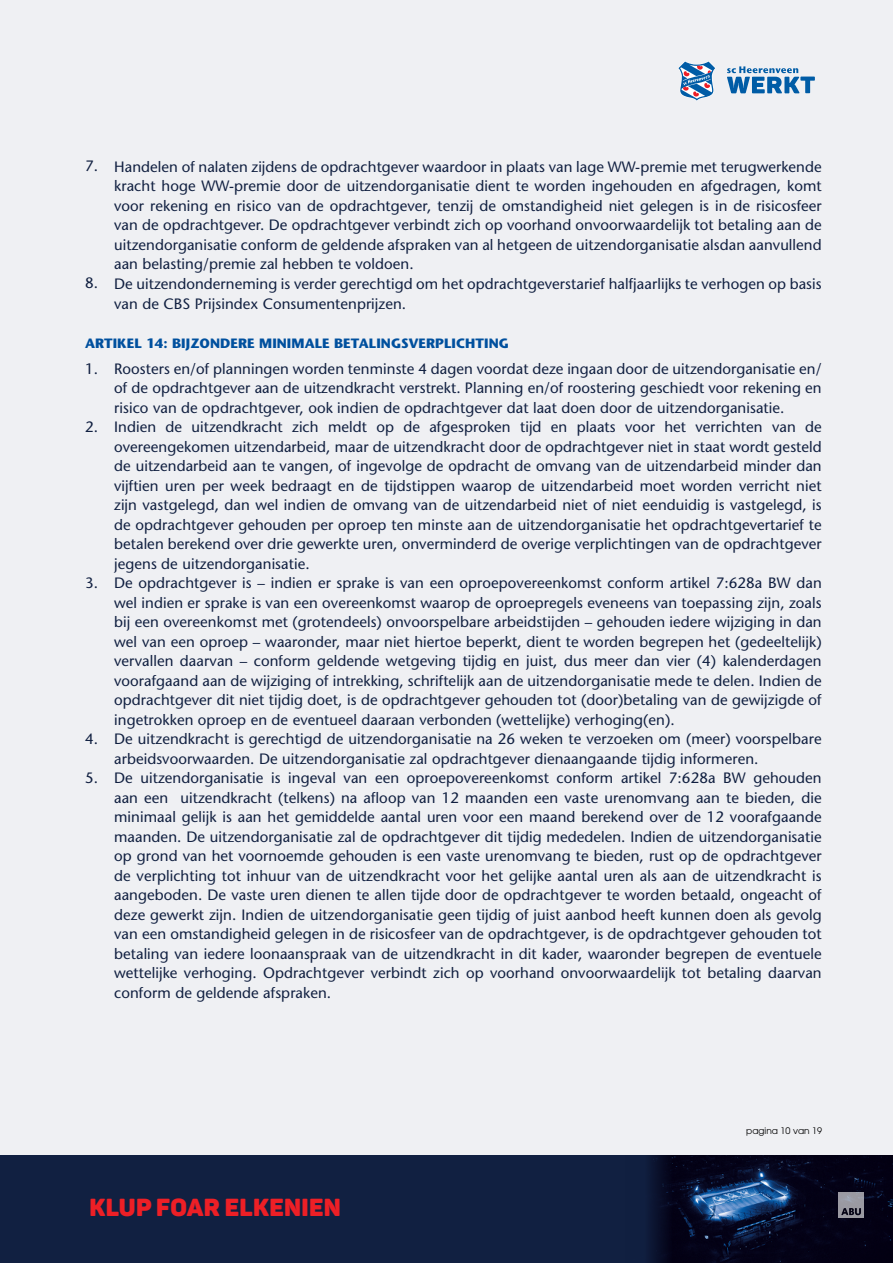
<style>
.page{position:relative;width:893px;height:1263px;background:#eff0f3}
.page>*{position:absolute;margin:0;border:0;box-sizing:border-box;transform-origin:0 0}
.t1{font:24.3px "Panton Black Caps";letter-spacing:.015em;color:#ed1f26}
.t2{font:500 15px/19.5px "Stone Sans Std";letter-spacing:.005em;color:#112041}
.t3{font:700 13.5px "Stone Sans Std";letter-spacing:.005em;color:#00509e}
.t4{font:9px "ITC Avant Garde Pro";color:#000}
</style>
<div class="page">
<div style="left:0;top:1155px;width:893px;height:108px;background:#112041"></div>
<img style="left:650px;top:1155px;width:243px;height:108px">
<svg style="left:678px;top:61px;width:37px;height:40px"></svg>
<svg style="left:727px;top:66px;width:88px;height:27px"></svg>
<img style="left:839px;top:1193px;width:24px;height:24px">
<p class="t2" style="left:85px;top:156px;width:14px">7.</p>
<p class="t2" style="left:85px;top:273px;width:14px">8.</p>
<p class="t2" style="left:114px;top:157px;width:709px">Handelen of nalaten zijdens de opdrachtgever waardoor in plaats van lage WW-premie met terugwerkende kracht hoge WW-premie door de uitzendorganisatie dient te worden ingehouden en afgedragen, komt voor rekening en risico van de opdrachtgever, tenzij de omstandigheid niet gelegen is in de risicosfeer van de opdrachtgever. De opdrachtgever verbindt zich op voorhand onvoorwaardelijk tot betaling aan de uitzendorganisatie conform de geldende afspraken van al hetgeen de uitzendorganisatie alsdan aanvullend aan belasting/premie zal hebben te voldoen.<br>De uitzendonderneming is verder gerechtigd om het opdrachtgeverstarief halfjaarlijks te verhogen op basis van de CBS Prijsindex Consumentenprijzen.</p>
<p class="t3" style="left:85px;top:335px;width:425px">ARTIKEL 14: BIJZONDERE MINIMALE BETALINGSVERPLICHTING</p>
<p class="t2" style="left:114px;top:359px;width:709px">Roosters en/of planningen worden tenminste 4 dagen voordat deze ingaan door de uitzendorganisatie en/ of de opdrachtgever aan de uitzendkracht verstrekt. Planning en/of roostering geschiedt voor rekening en risico van de opdrachtgever, ook indien de opdrachtgever dat laat doen door de uitzendorganisatie.<br>Indien de uitzendkracht zich meldt op de afgesproken tijd en plaats voor het verrichten van de overeengekomen uitzendarbeid, maar de uitzendkracht door de opdrachtgever niet in staat wordt gesteld de uitzendarbeid aan te vangen, of ingevolge de opdracht de omvang van de uitzendarbeid minder dan vijftien uren per week bedraagt en de tijdstippen waarop de uitzendarbeid moet worden verricht niet zijn vastgelegd, dan wel indien de omvang van de uitzendarbeid niet of niet eenduidig is vastgelegd, is de opdrachtgever gehouden per oproep ten minste aan de uitzendorganisatie het opdrachtgevertarief te betalen berekend over drie gewerkte uren, onverminderd de overige verplichtingen van de opdrachtgever jegens de uitzendorganisatie.<br>De opdrachtgever is – indien er sprake is van een oproepovereenkomst conform artikel 7:628a BW dan wel indien er sprake is van een overeenkomst waarop de oproepregels eveneens van toepassing zijn, zoals bij een overeenkomst met (grotendeels) onvoorspelbare arbeidstijden – gehouden iedere wijziging in dan wel van een oproep – waaronder, maar niet hiertoe beperkt, dient te worden begrepen het (gedeeltelijk) vervallen daarvan – conform geldende wetgeving tijdig en juist, dus meer dan vier (4) kalenderdagen voorafgaand aan de wijziging of intrekking, schriftelijk aan de uitzendorganisatie mede te delen. Indien de opdrachtgever dit niet tijdig doet, is de opdrachtgever gehouden tot (door)betaling van de gewijzigde of ingetrokken oproep en de eventueel daaraan verbonden (wettelijke) verhoging(en).<br>De uitzendkracht is gerechtigd de uitzendorganisatie na 26 weken te verzoeken om (meer) voorspelbare arbeidsvoorwaarden. De uitzendorganisatie zal opdrachtgever dienaangaande tijdig informeren.<br>De uitzendorganisatie is ingeval van een oproepovereenkomst conform artikel 7:628a BW gehouden aan een uitzendkracht (telkens) na afloop van 12 maanden een vaste urenomvang aan te bieden, die minimaal gelijk is aan het gemiddelde aantal uren voor een maand berekend over de 12 voorafgaande maanden. De uitzendorganisatie zal de opdrachtgever dit tijdig mededelen. Indien de uitzendorganisatie op grond van het voornoemde gehouden is een vaste urenomvang te bieden, rust op de opdrachtgever de verplichting tot inhuur van de uitzendkracht voor het gelijke aantal uren als aan de uitzendkracht is aangeboden. De vaste uren dienen te allen tijde door de opdrachtgever te worden betaald, ongeacht of deze gewerkt zijn. Indien de uitzendorganisatie geen tijdig of juist aanbod heeft kunnen doen als gevolg van een omstandigheid gelegen in de risicosfeer van de opdrachtgever, is de opdrachtgever gehouden tot betaling van iedere loonaanspraak van de uitzendkracht in dit kader, waaronder begrepen de eventuele wettelijke verhoging. Opdrachtgever verbindt zich op voorhand onvoorwaardelijk tot betaling daarvan conform de geldende afspraken.</p>
<p class="t2" style="left:85px;top:359px;width:14px">1.</p>
<p class="t2" style="left:85px;top:417px;width:14px">2.</p>
<p class="t2" style="left:85px;top:573px;width:14px">3.</p>
<p class="t2" style="left:85px;top:729px;width:14px">4.</p>
<p class="t2" style="left:85px;top:768px;width:14px">5.</p>
<h1 class="t1" style="left:89px;top:1192px;width:253px">KLUP FOAR ELKENIEN</h1>
<p class="t4" style="left:746px;top:1125px;width:77px">pagina 10 van 19</p>
</div>
